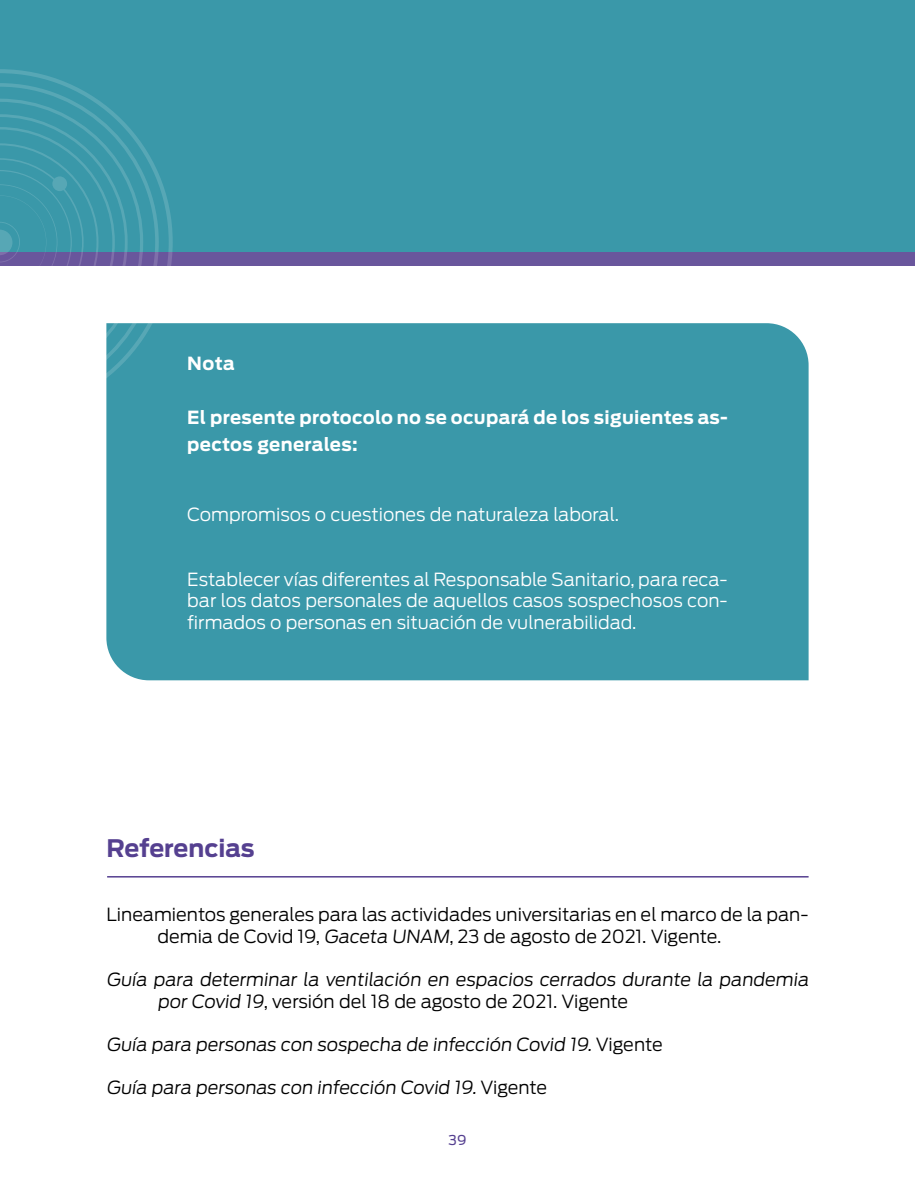
<style>
.page{position:relative;width:915px;height:1191px;background:#fff}
.page>*{position:absolute;margin:0;border:0;box-sizing:border-box;transform-origin:0 0}
.t1{font:700 24px "Antenna";letter-spacing:-.005em;color:#554090}
.t2{font:300 18px/21.6px "Antenna";color:#000}
.t3{font:300 18px/21.6px "Antenna";color:#fff;text-align:justify}
.t4{font:700 18px/27px "Antenna";letter-spacing:.02em;color:#fff}
.t5{font:13.5px "Antenna";color:#554090}
</style>
<div class="page">
<div style="left:106px;top:323px;width:702px;height:357px;background:#3a98a9"></div>
<div style="left:0;top:0;width:914px;height:256px;background:#3a98a9"></div>
<div style="left:0;top:252px;width:914px;height:13px;background:#69569c"></div>
<svg style="left:0;top:69px;width:173px;height:346px"></svg>
<svg style="left:0;top:83px;width:159px;height:318px"></svg>
<svg style="left:0;top:99px;width:143px;height:286px"></svg>
<div style="left:52px;top:176px;width:15px;height:15px;background:#57a7b5;border-radius:50%"></div>
<div style="left:41px;top:323px;width:10px;height:9px;background:#fff;border-radius:50%"></div>
<div style="left:154px;top:282px;width:19px;height:20px;background:#fff;border-radius:50%"></div>
<hr style="left:107px;top:876px;width:701px;height:1px;background:#554090">
<p class="t4" style="left:187px;top:350px;width:49px">Nota</p>
<p class="t4" style="left:187px;top:404px;width:541px">El presente protocolo no se ocupará de los siguientes as&shy;pectos generales:</p>
<p class="t3" style="left:187px;top:503px;width:433px">Compromisos o cuestiones de naturaleza laboral.</p>
<p class="t3" style="left:187px;top:568px;width:542px">Establecer vías diferentes al Responsable Sanitario, para reca&shy;bar los datos personales de aquellos casos sospechosos con&shy;firmados o personas en situación de vulnerabilidad.</p>
<h1 class="t1" style="left:106px;top:833px;width:149px">Referencias</h1>
<p class="t2" style="left:157px;top:904px;width:652px;text-indent:-51px">Lineamientos generales para las actividades universitarias en el marco de la pan&shy;demia de Covid 19, Gaceta UNAM, 23 de agosto de 2021. Vigente.</p>
<p class="t2" style="left:157px;top:969px;width:655px;text-indent:-51px">Guía para determinar la ventilación en espacios cerrados durante la pandemia por Covid 19, versión del 18 de agosto de 2021. Vigente</p>
<p class="t2" style="left:106px;top:1033px;width:557px">Guía para personas con sospecha de infección Covid 19. Vigente</p>
<p class="t2" style="left:106px;top:1077px;width:442px">Guía para personas con infección Covid 19. Vigente</p>
<p class="t5" style="left:448px;top:1131px;width:20px">39</p>
</div>
